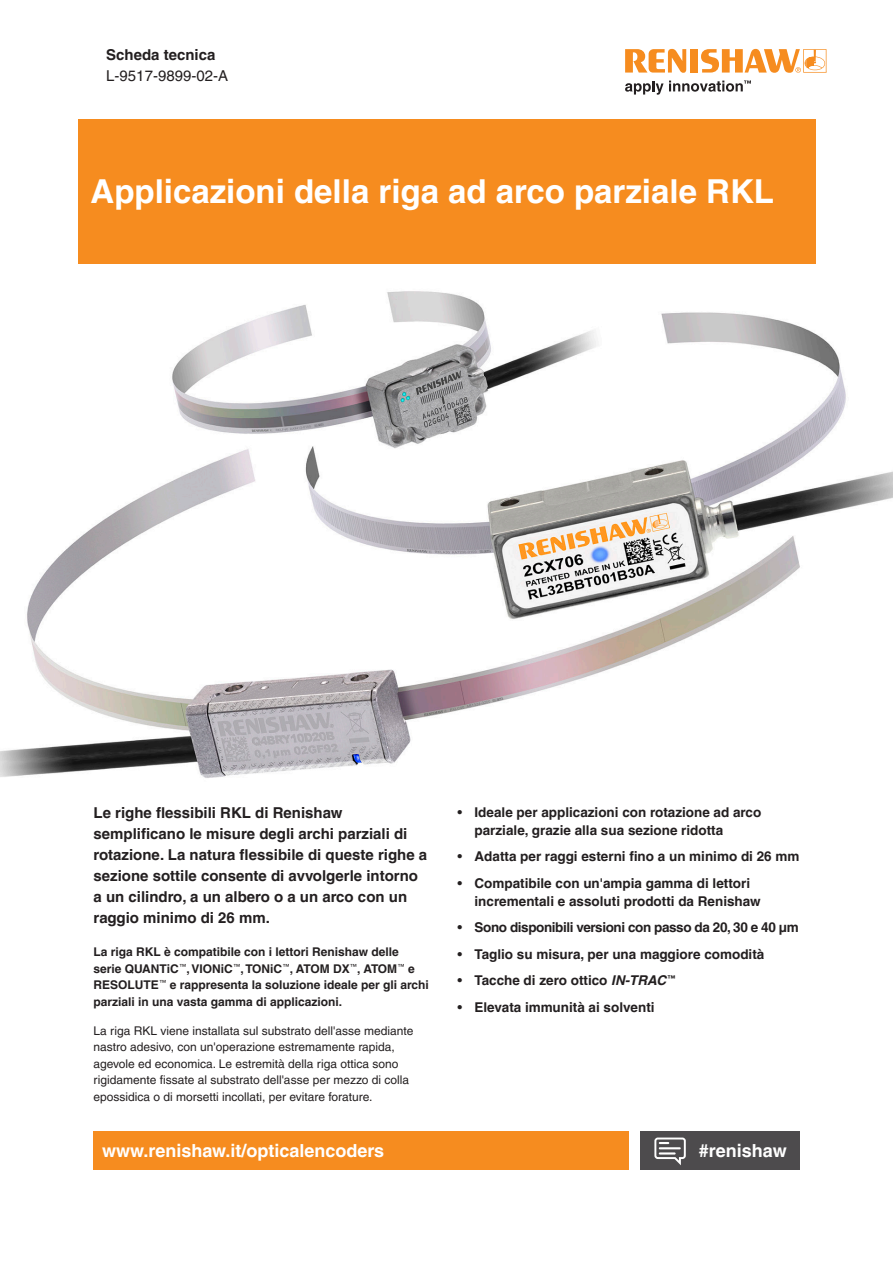
<style>
.page{position:relative;width:893px;height:1263px;background:#fff}
.page>*{position:absolute;margin:0;border:0;box-sizing:border-box;transform-origin:0 0}
.Headline_24pt_BOLD{font:700 33px "Helvetica LT Pro";color:#fff}
.back_page_URL_white___hashtag{font:700 18px "Helvetica LT Pro";color:#fff}
._10pt_Body_Text_Bold{font:700 15px/21px "Helvetica LT Pro";color:#231f20}
._10pt_Body_Text{font:15px "Helvetica LT Pro";color:#231f20}
._10pt_Body_Text-2{font:700 15px "Helvetica LT Pro";color:#231f20}
.t1{font:700 13.5px/18px "Helvetica LT Pro";color:#231f20}
.t2{font:700 13.5px "Helvetica LT Pro";letter-spacing:-.03em;color:#231f20}
._8pt_Body_Text{font:12px/16.5px "Helvetica LT Pro";color:#231f20}
._8pt_Body_Text_Bold{font:700 12px/16.5px "Helvetica LT Pro";color:#231f20}
.s1{font-weight:400}
.s2{font-style:italic}
</style>
<div class="page">
<div style="left:639px;top:1131px;width:160px;height:38px;background:#4d4b4d"></div>
<svg style="left:654px;top:1137px;width:32px;height:28px"></svg>
<div style="left:78px;top:119px;width:737px;height:145px;background:#f68c1f"></div>
<div style="left:94px;top:1131px;width:535px;height:38px;background:#f68c1f"></div>
<img style="left:0;top:291px;width:893px;height:487px">
<svg style="left:625px;top:49px;width:61px;height:24px"></svg>
<div style="left:690px;top:49px;width:8px;height:24px;background:#f68c1f"></div>
<svg style="left:701px;top:49px;width:125px;height:24px"></svg>
<svg style="left:625px;top:80px;width:126px;height:15px"></svg>
<p class="_10pt_Body_Text-2" style="left:106px;top:45px;width:111px">Scheda tecnica</p>
<p class="_10pt_Body_Text" style="left:106px;top:67px;width:123px">L-9517-9899-02-A</p>
<p class="Headline_24pt_BOLD" style="left:91px;top:171px;width:685px">Applicazioni della riga ad arco parziale RKL</p>
<p class="_10pt_Body_Text_Bold" style="left:94px;top:802px;width:335px">Le righe flessibili RKL di Renishaw semplificano le misure degli archi parziali di rotazione. La natura flessibile di queste righe a sezione sottile consente di avvolgerle intorno a un cilindro, a un albero o a un arco con un raggio minimo di 26 mm.</p>
<p class="_8pt_Body_Text_Bold" style="left:94px;top:944px;width:337px">La riga RKL è compatibile con i lettori Renishaw delle serie QUANTiC<sup>™</sup>, VIONiC<sup>™</sup>, TONiC<sup>™</sup>, ATOM DX<sup>™</sup>, ATOM<sup>™</sup> e RESOLUTE<sup>™</sup> e rappresenta la soluzione ideale per gli archi parziali in una vasta gamma di applicazioni.</p>
<p class="_8pt_Body_Text" style="left:94px;top:1022px;width:321px">La riga RKL viene installata sul substrato dell'asse mediante nastro adesivo, con un'operazione estremamente rapida, agevole ed economica. Le estremità della riga ottica sono rigidamente fissate al substrato dell'asse per mezzo di colla epossidica o di morsetti incollati, per evitare forature.</p>
<p class="back_page_URL_white___hashtag" style="left:102px;top:1139px;width:284px">www.renishaw.it/opticalencoders</p>
<p class="t1" style="left:475px;top:803px;width:288px;text-indent:-17px"><span class="s1">•</span> Ideale per applicazioni con rotazione ad arco parziale, grazie alla sua sezione ridotta</p>
<p class="t1" style="left:458px;top:847px;width:343px"><span class="s1">•</span> Adatta per raggi esterni fino a un minimo di 26 mm</p>
<p class="t1" style="left:475px;top:874px;width:288px;text-indent:-17px"><span class="s1">•</span> Compatibile con un'ampia gamma di lettori incrementali e assoluti prodotti da Renishaw</p>
<p class="t2" style="left:458px;top:919px;width:343px"><span class="s1">•</span> Sono disponibili versioni con passo da 20, 30 e 40 μm</p>
<p class="t1" style="left:458px;top:945px;width:308px"><span class="s1">•</span> Taglio su misura, per una maggiore comodità</p>
<p class="t1" style="left:458px;top:971px;width:219px"><span class="s1">•</span> Tacche di zero ottico <span class="s2">IN-TRAC</span> <sup>™</sup></p>
<p class="t1" style="left:458px;top:998px;width:199px"><span class="s1">•</span> Elevata immunità ai solventi</p>
<h2 class="back_page_URL_white___hashtag" style="left:699px;top:1139px;width:89px">#renishaw</h2>
</div>
